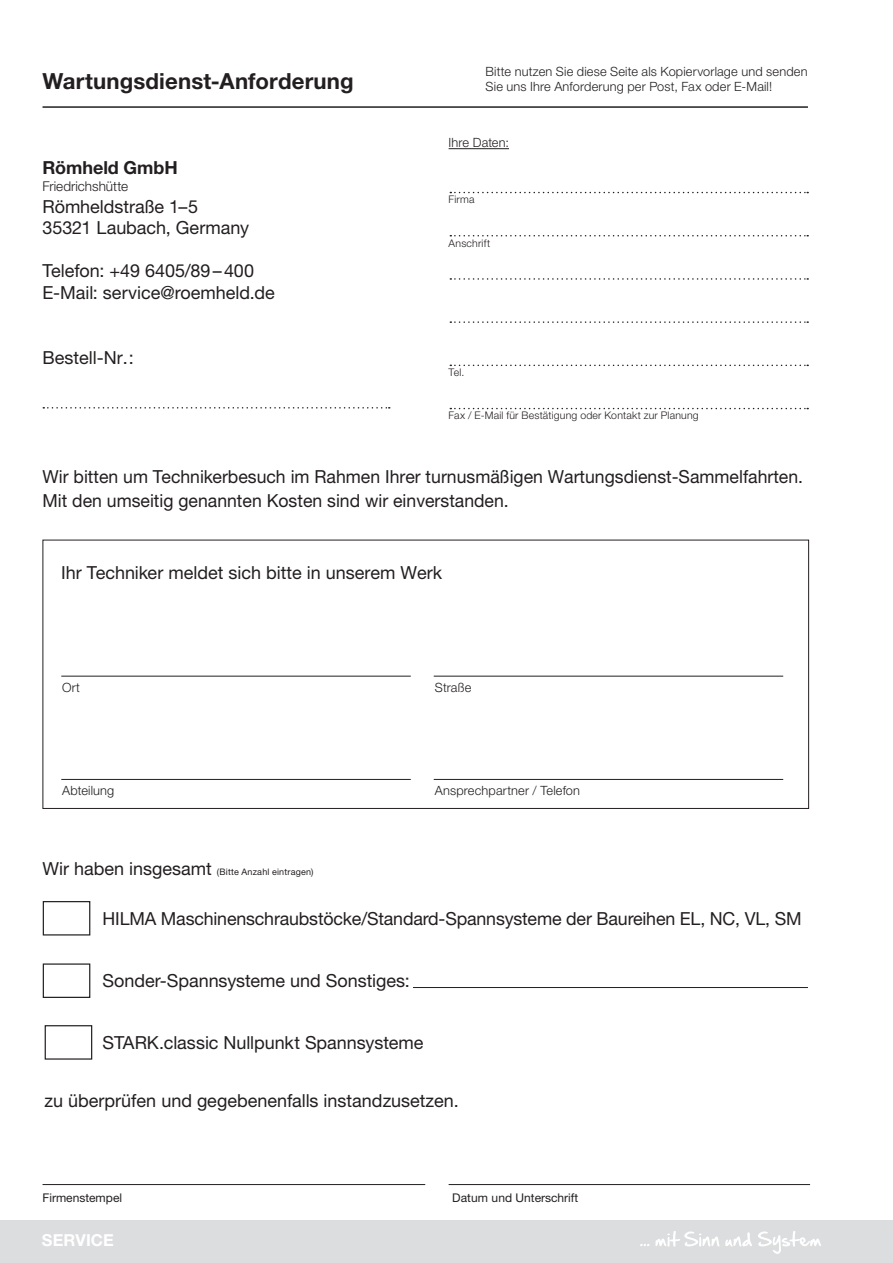
<style>
.page{position:relative;width:893px;height:1263px;background:#fff}
.page>*{position:absolute;margin:0;border:0;box-sizing:border-box;transform-origin:0 0}
.t1{font:700 22.2px "Helvetica Neue LT Pro";letter-spacing:.01em;color:#231f20}
.t2{font:18px/21.6px "Helvetica Neue LT Pro";color:#231f20}
.t3{font:700 18px "Helvetica Neue LT Pro";color:#231f20}
.t4{font:700 16.5px "Helvetica Neue LT Pro";letter-spacing:.01em;color:#fff}
.t5{font:300 13.5px "Helvetica Neue LT Pro";color:#231f20}
.t6{font:300 12.75px/15.3px "Helvetica Neue LT Pro";letter-spacing:.015em;color:#231f20}
.t7{font:12px "Helvetica Neue LT Pro";color:#231f20}
.t8{font:300 10.5px "Helvetica Neue LT Pro";letter-spacing:.02em;color:#231f20}
.t9{font:9px "Helvetica Neue LT Pro";letter-spacing:.02em;color:#231f20}
.s1{font-size:18px}
</style>
<div class="page">
<div style="left:43px;top:540px;width:766px;height:269px;border:1px solid #231f20"></div>
<div style="left:0;top:1220px;width:893px;height:43px;background:#dcdddf"></div>
<hr style="left:43px;top:106px;width:765px;height:2px;background:#231f20">
<hr style="left:43px;top:1184px;width:382px;height:1px;background:#231f20">
<hr style="left:449px;top:1184px;width:361px;height:1px;background:#231f20">
<hr style="left:61px;top:676px;width:350px;height:1px;background:#231f20">
<hr style="left:61px;top:779px;width:350px;height:1px;background:#231f20">
<hr style="left:434px;top:676px;width:349px;height:1px;background:#231f20">
<hr style="left:434px;top:779px;width:349px;height:1px;background:#231f20">
<div style="left:43px;top:901px;width:47px;height:34px;border:1px solid #231f20"></div>
<div style="left:43px;top:963px;width:47px;height:35px;border:1px solid #231f20"></div>
<div style="left:45px;top:1025px;width:47px;height:35px;border:1px solid #231f20"></div>
<svg style="left:43px;top:407px;width:347px;height:2px"></svg>
<svg style="left:450px;top:408px;width:358px;height:1px"></svg>
<svg style="left:450px;top:365px;width:358px;height:1px"></svg>
<svg style="left:450px;top:321px;width:358px;height:2px"></svg>
<svg style="left:450px;top:278px;width:358px;height:2px"></svg>
<svg style="left:450px;top:235px;width:358px;height:1px"></svg>
<svg style="left:450px;top:192px;width:358px;height:1px"></svg>
<svg style="left:640px;top:1231px;width:181px;height:23px"></svg>
<hr style="left:449px;top:148px;width:60px;height:1px;background:#231f20">
<hr style="left:413px;top:987px;width:395px;height:1px;background:#231f20">
<p class="t1" style="left:43px;top:67px;width:313px">Wartungsdienst-Anforderung</p>
<p class="t6" style="left:486px;top:63px;width:323px">Bitte nutzen Sie diese Seite als Kopiervorlage und senden<br>Sie uns Ihre Anforderung per Post, Fax oder E-Mail!</p>
<p class="t3" style="left:43px;top:157px;width:137px">Römheld GmbH</p>
<p class="t5" style="left:43px;top:178px;width:87px">Friedrichshütte</p>
<p class="t2" style="left:43px;top:195px;width:208px">Römheldstraße 1–5<br>35321 Laubach, Germany</p>
<p class="t2" style="left:43px;top:260px;width:234px">Telefon: +49 6405/89–400<br>E-Mail: service@roemheld.de</p>
<p class="t2" style="left:43px;top:346px;width:93px">Bestell-Nr.:</p>
<p class="t6" style="left:449px;top:135px;width:62px">Ihre Daten:</p>
<p class="t8" style="left:449px;top:193px;width:27px">Firma</p>
<p class="t8" style="left:449px;top:237px;width:43px">Anschrift</p>
<p class="t8" style="left:449px;top:366px;width:17px">Tel.</p>
<p class="t8" style="left:449px;top:409px;width:252px">Fax / E-Mail für Bestätigung oder Kontakt zur Planung</p>
<p class="t2" style="left:43px;top:464px;width:762px;line-height:24px">Wir bitten um Technikerbesuch im Rahmen Ihrer turnusmäßigen Wartungsdienst-Sammelfahrten.<br>Mit den umseitig genannten Kosten sind wir einverstanden.</p>
<p class="t2" style="left:61px;top:561px;width:382px">Ihr Techniker meldet sich bitte in unserem Werk</p>
<p class="t6" style="left:62px;top:680px;width:20px">Ort</p>
<p class="t6" style="left:62px;top:782px;width:54px">Abteilung</p>
<p class="t9" style="left:43px;top:866px;width:272px"><span class="s1">Wir haben insgesamt</span> (Bitte Anzahl eintragen)</p>
<p class="t6" style="left:435px;top:680px;width:38px">Straße</p>
<p class="t6" style="left:435px;top:782px;width:147px">Ansprechpartner / Telefon</p>
<p class="t2" style="left:103px;top:908px;width:701px">HILMA Maschinenschraubstöcke/Standard-Spannsysteme der Baureihen EL, NC, VL, SM</p>
<p class="t2" style="left:103px;top:969px;width:309px">Sonder-Spannsysteme und Sonstiges:</p>
<p class="t2" style="left:103px;top:1031px;width:322px">STARK.classic Nullpunkt Spannsysteme</p>
<p class="t2" style="left:45px;top:1089px;width:416px">zu überprüfen und gegebenenfalls instandzusetzen.</p>
<p class="t7" style="left:43px;top:1190px;width:81px">Firmenstempel</p>
<p class="t7" style="left:452px;top:1190px;width:128px">Datum und Unterschrift</p>
<p class="t4" style="left:42px;top:1230px;width:74px">SERVICE</p>
</div>
